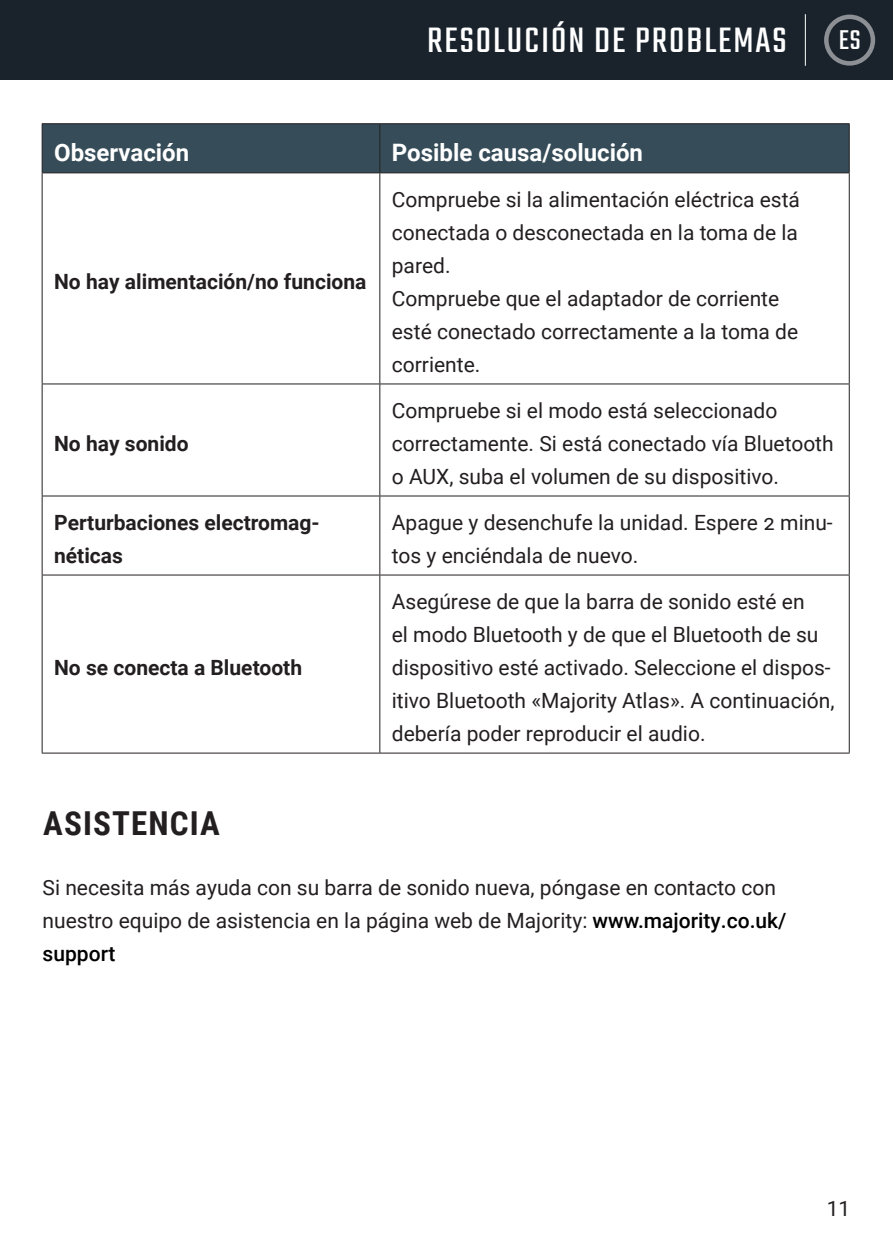
<style>
.page{position:relative;width:893px;height:1259px;background:#fff}
.page>*{position:absolute;margin:0;border:0;box-sizing:border-box;transform-origin:0 0}
.Page_Heading{font:39px "Teko";letter-spacing:.05em;color:#fff}
.Section_Header{font:700 33px "Roboto Condensed";letter-spacing:.035em;color:#231f20}
.t1{font:30px "Teko";color:#fff}
.Paragraph_Header{font:700 24px "Roboto";color:#fff}
.Paragraph_Body{font:21px/33px "Roboto";color:#231f20}
.No_styling{font:21px/33px "Roboto";color:#231f20;text-align:justify}
.t2{font:700 21px/33px "Roboto";color:#231f20}
.s1{font-weight:500;color:#000}
</style>
<div class="page">
<div style="left:0;top:0;width:892px;height:80px;background:#1a232c"></div>
<hr style="left:804px;top:14px;width:1px;height:52px;background:#fff">
<div style="left:823px;top:15px;width:51px;height:51px;border:4px solid #fff;border-radius:50%"></div>
<div style="left:43px;top:124px;width:805px;height:48px;background:#364d59"></div>
<hr style="left:42px;top:123px;width:337px;height:1px;background:#231f20">
<hr style="left:42px;top:124px;width:1px;height:48px;background:#231f20">
<hr style="left:379px;top:123px;width:470px;height:1px;background:#231f20">
<hr style="left:379px;top:124px;width:1px;height:48px;background:#231f20">
<hr style="left:848px;top:124px;width:1px;height:48px;background:#231f20">
<hr style="left:42px;top:172px;width:337px;height:1px;background:#231f20">
<hr style="left:379px;top:172px;width:470px;height:1px;background:#231f20">
<hr style="left:42px;top:173px;width:1px;height:210px;background:#231f20">
<hr style="left:379px;top:173px;width:1px;height:210px;background:#231f20">
<hr style="left:848px;top:173px;width:1px;height:210px;background:#231f20">
<hr style="left:42px;top:383px;width:337px;height:1px;background:#231f20">
<hr style="left:42px;top:384px;width:1px;height:111px;background:#231f20">
<hr style="left:379px;top:383px;width:470px;height:1px;background:#231f20">
<hr style="left:379px;top:384px;width:1px;height:111px;background:#231f20">
<hr style="left:848px;top:384px;width:1px;height:111px;background:#231f20">
<hr style="left:42px;top:495px;width:337px;height:1px;background:#231f20">
<hr style="left:42px;top:496px;width:1px;height:78px;background:#231f20">
<hr style="left:379px;top:495px;width:470px;height:1px;background:#231f20">
<hr style="left:379px;top:496px;width:1px;height:78px;background:#231f20">
<hr style="left:848px;top:496px;width:1px;height:78px;background:#231f20">
<hr style="left:42px;top:574px;width:337px;height:1px;background:#231f20">
<hr style="left:42px;top:575px;width:1px;height:177px;background:#231f20">
<hr style="left:379px;top:574px;width:470px;height:1px;background:#231f20">
<hr style="left:379px;top:575px;width:1px;height:177px;background:#231f20">
<hr style="left:848px;top:575px;width:1px;height:177px;background:#231f20">
<hr style="left:42px;top:752px;width:337px;height:1px;background:#231f20">
<hr style="left:379px;top:752px;width:470px;height:1px;background:#231f20">
<p class="Page_Heading" style="left:427px;top:18px;width:361px">RESOLUCIÓN DE PROBLEMAS</p>
<p class="Paragraph_Header" style="left:54px;top:135px;width:137px">Observación</p>
<p class="Paragraph_Header" style="left:391px;top:135px;width:252px">Posible causa/solución</p>
<p class="t2" style="left:54px;top:265px;width:314px">No hay alimentación/no funciona</p>
<p class="No_styling" style="left:391px;top:182px;width:409px">Compruebe si la alimentación eléctrica está conectada o desconectada en la toma de la pared.</p>
<p class="No_styling" style="left:391px;top:281px;width:407px;text-align:left">Compruebe que el adaptador de corriente esté conectado correctamente a la toma de corriente.</p>
<h3 class="t1" style="left:838px;top:23px;width:23px">ES</h3>
<p class="t2" style="left:54px;top:426px;width:136px">No hay sonido</p>
<p class="Paragraph_Body" style="left:391px;top:393px;width:443px">Compruebe si el modo está seleccionado correctamente. Si está conectado vía Bluetooth o AUX, suba el volumen de su dispositivo.</p>
<p class="t2" style="left:54px;top:505px;width:267px">Perturbaciones electromag&shy;néticas</p>
<p class="Paragraph_Body" style="left:391px;top:505px;width:442px">Apague y desenchufe la unidad. Espere 2 minu&shy;tos y enciéndala de nuevo.</p>
<p class="t2" style="left:54px;top:650px;width:249px">No se conecta a Bluetooth</p>
<p class="Section_Header" style="left:43px;top:800px;width:178px">ASISTENCIA</p>
<p class="Paragraph_Body" style="left:391px;top:584px;width:444px">Asegúrese de que la barra de sonido esté en<br>el modo Bluetooth y de que el Bluetooth de su dispositivo esté activado. Seleccione el dispos&shy;itivo Bluetooth «Majority Atlas». A continuación, debería poder reproducir el audio.</p>
<p class="Paragraph_Body" style="left:43px;top:870px;width:745px">Si necesita más ayuda con su barra de sonido nueva, póngase en contacto con nuestro equipo de asistencia en la página web de Majority: <span class="s1">www.majority.co.uk/ support</span></p>
<p class="Paragraph_Body" style="left:826px;top:1191px;width:25px">11</p>
</div>
